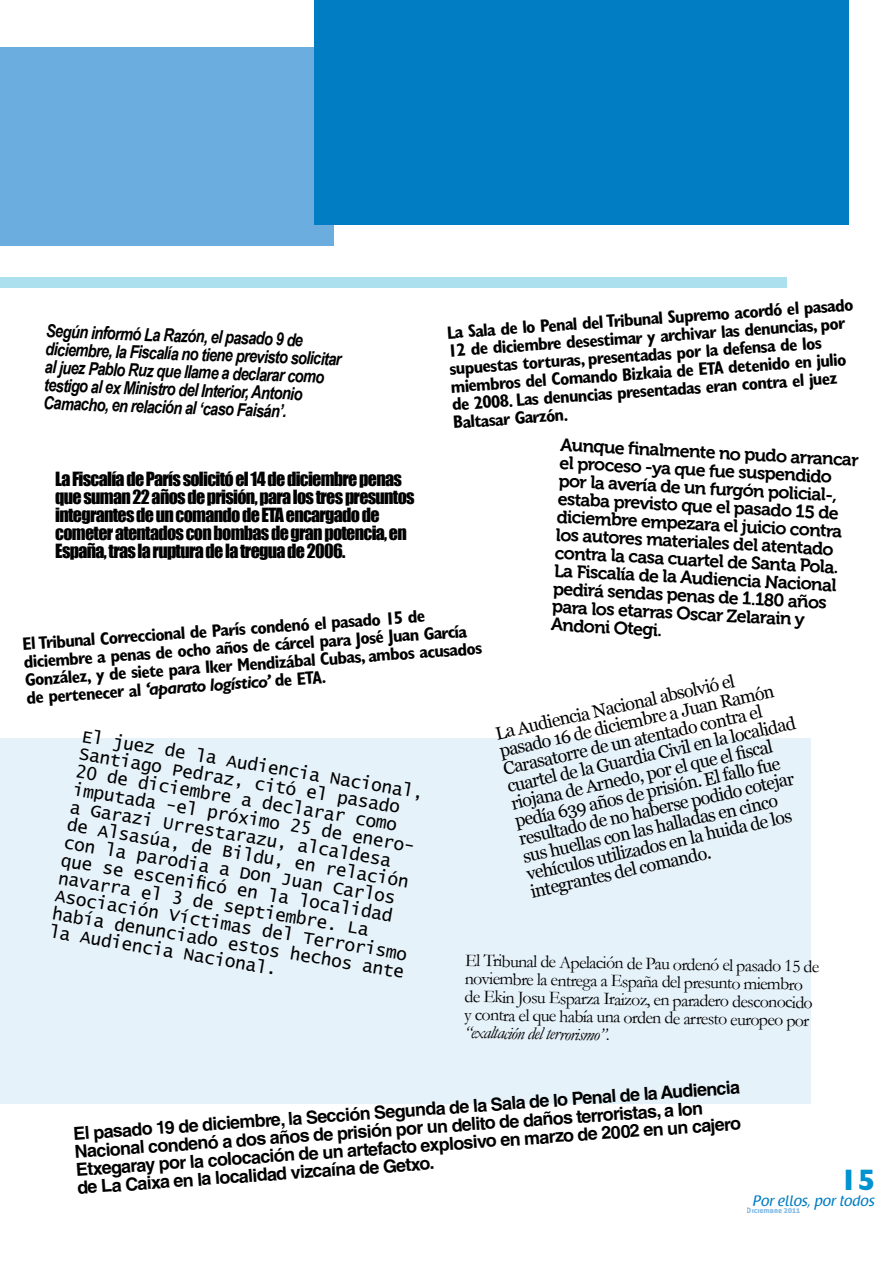
<style>
.page{position:relative;width:893px;height:1263px;background:#fff}
.page>*{position:absolute;margin:0;border:0;box-sizing:border-box;transform-origin:0 0}
.t1{font:800 30px "Gill Sans MT Pro";color:#0093d0}
.t2{font:700 condensed 18px/18px "Gill Sans MT Pro";color:#000}
.t3{font:18px/18.1px "Lucida Console";color:#000}
.t4{font:18px/18px "Museo 700";color:#000}
.t5{font:18px/18px "Georgia";color:#000}
.t6{font:700 18px/18px "Helvetica LT Std";color:#000}
.t7{font:18px/18px "Impact";letter-spacing:-.04em;color:#000}
.t8{font:18px/18px "Garamond";color:#000}
.t9{font:italic 700 18px/18px "Arial Narrow";color:#000}
.t10{font:15px "Raspoutine Classic";color:#007dc3}
.t11{font:7.5px "Aller Display";color:#6caddf}
.s1{font-style:italic;font-stretch:normal}
.s2{font-style:italic}
</style>
<div class="page">
<div style="left:0;top:738px;width:811px;height:366px;background:#e6f2f9"></div>
<div style="left:0;top:47px;width:334px;height:199px;background:#6caddf"></div>
<div style="left:0;top:277px;width:786px;height:11px;background:#ade0ee"></div>
<div style="left:315px;top:0;width:534px;height:224px;background:#007dc3"></div>
<p class="t2" style="left:446px;top:323px;width:409px;rotate:-4deg">La Sala de lo Penal del Tribunal Supremo acordó el pasado 12 de diciembre desestimar y archivar las denuncias, por supuestas torturas, presentadas por la defensa de los miembros del Comando Bizkaia de ETA detenido en julio de 2008. Las denuncias presentadas eran contra el juez Baltasar Garzón.</p>
<p class="t4" style="left:561px;top:436px;width:300px;rotate:3deg">Aunque fi nalmente no pudo arrancar el proceso -ya que fue suspendido por la avería de un furgón policial-, estaba previsto que el pasado 15 de diciembre empezara el juicio contra los autores materiales del atentado contra la casa cuartel de Santa Pola.<br>La Fiscalía de la Audiencia Nacional pedirá sendas penas de 1.180 años para los etarras Oscar Zelarain y Andoni Otegi.</p>
<p class="t9" style="left:46px;top:321px;width:298px;rotate:2deg">Según informó La Razón, el pasado 9 de diciembre, la Fiscalía no tiene previsto solicitar al juez Pablo Ruz que llame a declarar como testigo al ex Ministro del Interior, Antonio Camacho, en relación al ‘caso Faisán’.</p>
<p class="t7" style="left:55px;top:469px;width:361px">La Fiscalía de París solicitó el 14 de diciembre penas que suman 22 años de prisión, para los tres presuntos integrantes de un comando de ETA encargado de cometer atentados con bombas de gran potencia, en España, tras la ruptura de la tregua de 2006.</p>
<p class="t2" style="left:22px;top:635px;width:460px;rotate:-4deg">El Tribunal Correccional de París condenó el pasado 15 de diciembre a penas de ocho años de cárcel para José Juan García González, y de siete para Iker Mendizábal Cubas, ambos acusados de pertenecer al <span class="s1">‘aparato logístico’</span> de ETA.</p>
<p class="t3" style="left:84px;top:726px;width:355px;rotate:10deg">El juez de la Audiencia Nacional,<br>Santiago Pedraz, citó el pasado<br>20 de diciembre a declarar como imputada -el próximo 25 de enero&shy;a Garazi Urrestarazu, alcaldesa<br>de Alsasúa, de Bildu, en relación con la parodia a Don Juan Carlos que se escenificó en la localidad navarra</p>
<p class="t5" style="left:493px;top:726px;width:297px;rotate:-13deg">La Audiencia Nacional absolvió el pasado 16 de diciembre a Juan Ramón Carasatorre de un atentado contra el cuartel de la Guardia Civil en la localidad riojana de Arnedo, por el que el fi scal pedía 639 años de prisión. El fallo fue resultado de no haberse podido cotejar sus huellas con las halladas en cinco vehículos utilizados en la huida de los integrantes del comando.</p>
<p class="t3" style="left:62px;top:859px;width:358px;line-height:36.3px;text-indent:84px;rotate:10deg">el 3 de septiembre. La había denunciado estos hechos ante</p>
<p class="t3" style="left:57px;top:886px;width:358px;rotate:10deg">Asociación Víctimas del Terrorismo</p>
<p class="t3" style="left:51px;top:922px;width:233px;rotate:10deg">la Audiencia Nacional.</p>
<p class="t8" style="left:465px;top:951px;width:356px;rotate:1deg">El Tribunal de Apelación de Pau ordenó el pasado 15 de noviembre la entrega a España del presunto miembro de Ekin Josu Esparza Iraizoz, en paradero desconocido y contra el que había una orden de arresto europeo por <span class="s2">“exaltación del terrorismo”</span>.</p>
<p class="t6" style="left:73px;top:1124px;width:670px;rotate:-4deg">El pasado 19 de diciembre, la Sección Segunda de la Sala de lo Penal de la Audiencia Nacional condenó a dos años de prisión por un delito de daños terroristas, a Ion Etxegaray por la colocación de un artefacto explosivo en marzo de 2002 en un cajero de La Caixa en la localidad vizcaína de Getxo.</p>
<h1 class="t1" style="left:840px;top:1162px;width:37px">15</h1>
<p class="t10" style="left:753px;top:1192px;width:123px">Por ellos, por todos</p>
<p class="t11" style="left:747px;top:1206px;width:55px">Diciembre 2011</p>
</div>
